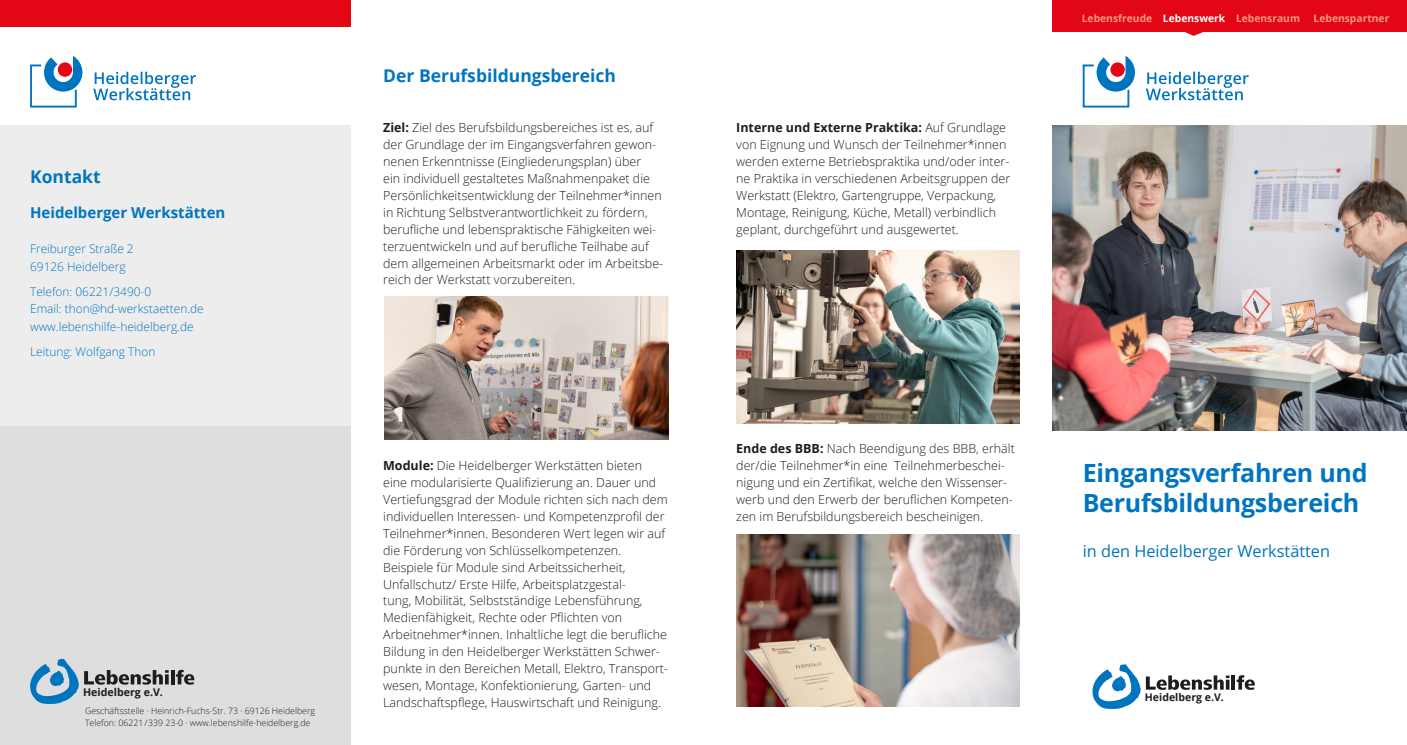
<style>
.page{position:relative;width:1407px;height:745px;background:#fff}
.page>*{position:absolute;margin:0;border:0;box-sizing:border-box;transform-origin:0 0}
.t1{font:700 25px "Open Sans";letter-spacing:-.01em;color:#0075bf}
.t2{font:700 17.5px "Open Sans";color:#0075bf}
.t3{font:16.25px "Open Sans";color:#0075bf}
.t4{font:700 15px "Open Sans";color:#0075bf}
.t5{font:300 12.5px/16.9px "Open Sans";color:#1d1d1b}
.t6{font:300 11.88px "Open Sans";color:#0075bf}
.t7{font:700 10.62px "Open Sans";color:#1d1d1b}
.t8{font:700 10.5px "Open Sans";color:#1d1d1b}
.t9{font:700 10.25px "Open Sans";color:#f39a7c}
.t10{font:300 8.75px "Open Sans";color:#1d1d1b}
.s1{font-weight:700}
.s2{color:#fff}
</style>
<div class="page">
<div style="left:0;top:125px;width:351px;height:302px;background:#ededed"></div>
<div style="left:0;top:426px;width:351px;height:318px;background:#dfdede"></div>
<div style="left:0;top:0;width:351px;height:27px;background:#e30614"></div>
<hr style="left:171px;top:669px;width:4px;height:15px;background:#1d1d1b">
<svg style="left:176px;top:669px;width:18px;height:15px"></svg>
<svg style="left:30px;top:658px;width:139px;height:45px"></svg>
<img style="left:1052px;top:125px;width:355px;height:305px">
<svg style="left:1146px;top:72px;width:102px;height:28px"></svg>
<svg style="left:1082px;top:56px;width:53px;height:52px"></svg>
<svg style="left:93px;top:72px;width:103px;height:28px"></svg>
<svg style="left:30px;top:56px;width:52px;height:52px"></svg>
<div style="left:1052px;top:0;width:355px;height:32px;background:#e30614"></div>
<svg style="left:1185px;top:32px;width:18px;height:4px"></svg>
<svg style="left:1146px;top:675px;width:83px;height:14px"></svg>
<hr style="left:1231px;top:675px;width:4px;height:14px;background:#1d1d1b">
<svg style="left:1236px;top:675px;width:19px;height:14px"></svg>
<svg style="left:1092px;top:664px;width:48px;height:44px"></svg>
<img style="left:736px;top:534px;width:284px;height:172px">
<img style="left:736px;top:250px;width:284px;height:173px">
<img style="left:384px;top:296px;width:284px;height:143px">
<p class="t2" style="left:30px;top:164px;width:72px">Kontakt</p>
<p class="t4" style="left:30px;top:202px;width:197px">Heidelberger Werkstätten</p>
<p class="t6" style="left:30px;top:240px;width:105px">Freiburger Straße 2</p>
<p class="t6" style="left:30px;top:258px;width:97px">69126 Heidelberg</p>
<p class="t6" style="left:30px;top:283px;width:123px">Telefon: 06221/3490-0</p>
<p class="t6" style="left:30px;top:300px;width:175px">Email: thon@hd-werkstaetten.de</p>
<p class="t6" style="left:30px;top:318px;width:165px">www.lebenshilfe-heidelberg.de</p>
<p class="t6" style="left:30px;top:343px;width:127px">Leitung: Wolfgang Thon</p>
<p class="t7" style="left:83px;top:683px;width:81px">Heidelberg e.V.</p>
<p class="t10" style="left:85px;top:704px;width:231px">Geschäftsstelle · Heinrich-Fuchs-Str. 73 · 69126 Heidelberg</p>
<p class="t10" style="left:85px;top:716px;width:227px">Telefon: 06221/339 23-0 · www.lebenshilfe-heidelberg.de</p>
<p class="t2" style="left:383px;top:63px;width:234px">Der Berufsbildungsbereich</p>
<p class="t5" style="left:383px;top:119px;width:282px"><span class="s1">Ziel:</span> Ziel des Berufsbildungsbereiches ist es, auf der Grundlage der im Eingangsverfahren gewon&shy;nenen Erkenntnisse (Eingliederungsplan) über<br>ein individuell gestaltetes Maßnahmenpaket die Persönlichkeitsentwicklung der Teilnehmer*innen in Richtung Selbstverantwortlichkeit zu fördern, berufliche und lebenspraktische Fähigkeiten wei&shy;terzuentwickeln und auf berufliche Teilhabe auf dem allgemeinen Arbeitsmarkt oder im Arbeitsbe&shy;reich der Werkstatt vorzubereiten.</p>
<p class="t5" style="left:383px;top:456px;width:286px"><span class="s1">Module:</span> Die Heidelberger Werkstätten bieten eine modularisierte Qualifizierung an. Dauer und Vertiefungsgrad der Module richten sich nach dem individuellen Interessen- und Kompetenzprofil der Teilnehmer*innen. Besonderen Wert legen wir auf die Förderung von Schlüsselkompetenzen.</p>
<p class="t5" style="left:383px;top:558px;width:286px">Beispiele für Module sind Arbeitssicherheit, Unfallschutz/ Erste Hilfe, Arbeitsplatzgestal-<br>tung, Mobilität, Selbstständige Lebensführung, Medienfähigkeit, Rechte oder Pflichten von Arbeitnehmer*innen. Inhaltliche legt die berufliche Bildung in den Heidelberger Werkstätten Schwer&shy;punkte in den Bereichen Metall, Elektro, Transport&shy;wesen, Montage, Konfektionierung, Garten- und Landschaftspflege, Hauswirtschaft und Reinigung.</p>
<p class="t5" style="left:736px;top:119px;width:275px"><span class="s1">Interne und Externe Praktika:</span> Auf Grundlage von Eignung und Wunsch der Teilnehmer*innen werden externe Betriebspraktika und/oder inter&shy;ne Praktika in verschiedenen Arbeitsgruppen der Werkstatt (Elektro, Gartengruppe, Verpackung, Montage, Reinigung, Küche, Metall) verbindlich geplant, durchgeführt und ausgewertet.</p>
<p class="t9" style="left:1082px;top:11px;width:220px">Lebensfreude <span class="s2">Lebenswerk</span> Lebensraum</p>
<p class="t9" style="left:1313px;top:11px;width:77px">Lebenspartner</p>
<p class="t5" style="left:736px;top:440px;width:280px"><span class="s1">Ende des BBB:</span> Nach Beendigung des BBB, erhält der/die Teilnehmer*in eine Teilnehmerbeschei&shy;nigung und ein Zertifikat, welche den Wissenser&shy;werb und den Erwerb der beruflichen Kompeten&shy;zen im Berufsbildungsbereich bescheinigen.</p>
<p class="t1" style="left:1082px;top:454px;width:286px">Eingangsverfahren und</p>
<p class="t1" style="left:1082px;top:485px;width:278px">Berufsbildungsbereich</p>
<p class="t3" style="left:1082px;top:539px;width:249px">in den Heidelberger Werkstätten</p>
<p class="t8" style="left:1145px;top:689px;width:80px">Heidelberg e.V.</p>
</div>
